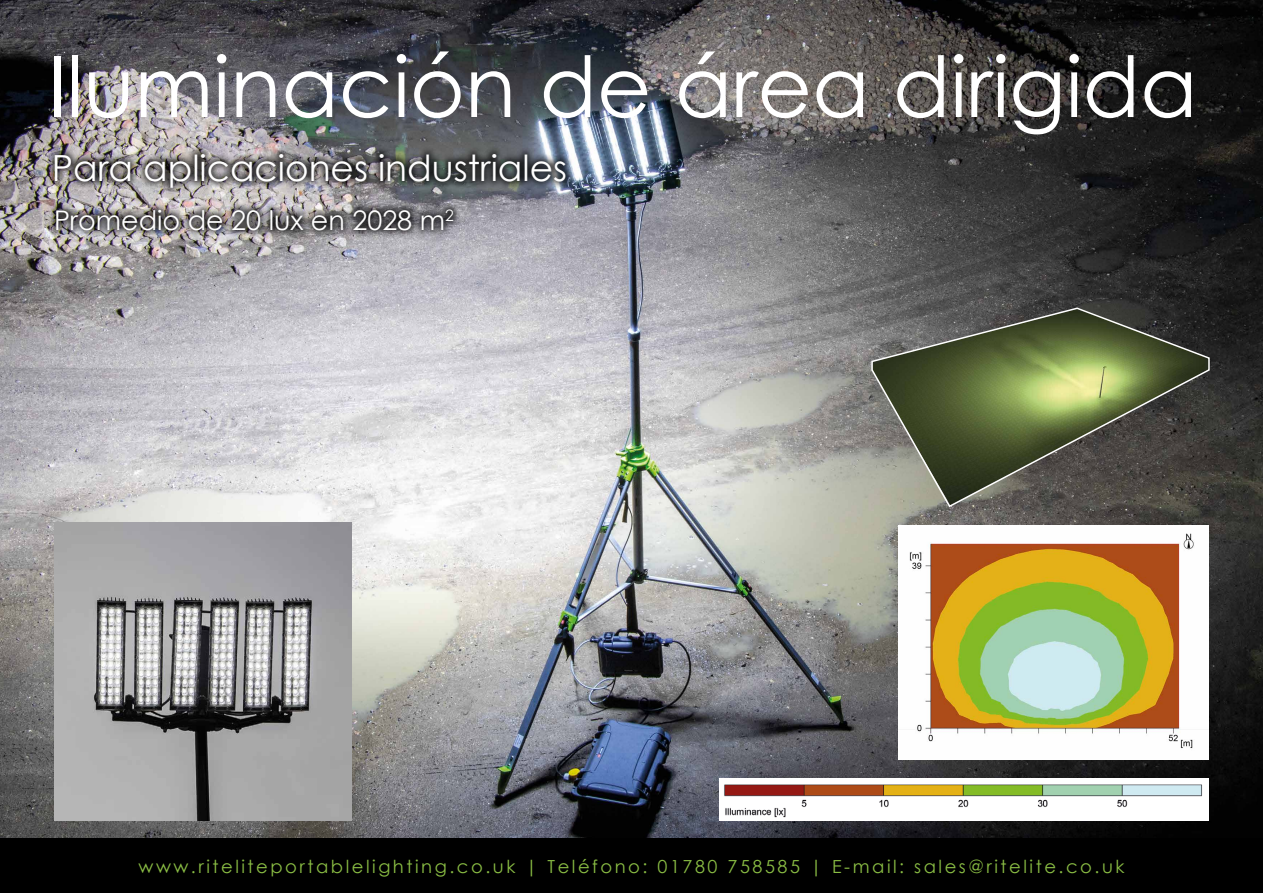
<style>
.page{position:relative;width:1263px;height:893px;background:#fff}
.page>*{position:absolute;margin:0;border:0;box-sizing:border-box;transform-origin:0 0}
.t1{font:84px "Century Gothic";color:#fff}
.t2{font:36px "Century Gothic";color:#fff}
.t3{font:27px "Century Gothic";color:#fff}
.t4{font:18px "Century Gothic";letter-spacing:.14em;color:#8abd44}
</style>
<div class="page">
<img style="left:0;top:0;width:1263px;height:839px">
<div style="left:47px;top:145px;width:527px;height:51px;background:#000;opacity:.75"></div>
<img style="left:54px;top:523px;width:298px;height:297px">
<img style="left:720px;top:778px;width:489px;height:42px">
<div style="left:47px;top:201px;width:415px;height:38px;background:#000;opacity:.75"></div>
<img style="left:898px;top:525px;width:311px;height:234px">
<div style="left:0;top:839px;width:1263px;height:54px;background:#000"></div>
<svg style="left:870px;top:307px;width:340px;height:201px;background:#60664c"></svg>
<h1 class="t1" style="left:48px;top:28px;width:1151px">Iluminación de área dirigida</h1>
<h2 class="t2" style="left:52px;top:143px;width:517px">Para aplicaciones industriales</h2>
<h3 class="t3" style="left:54px;top:201px;width:401px">Promedio de 20 lux en 2028 m<sup>2</sup></h3>
<p class="t4" style="left:139px;top:854px;width:987px">www.riteliteportablelighting.co.uk | Teléfono: 01780 758585 | E-mail: sales@ritelite.co.uk</p>
</div>
